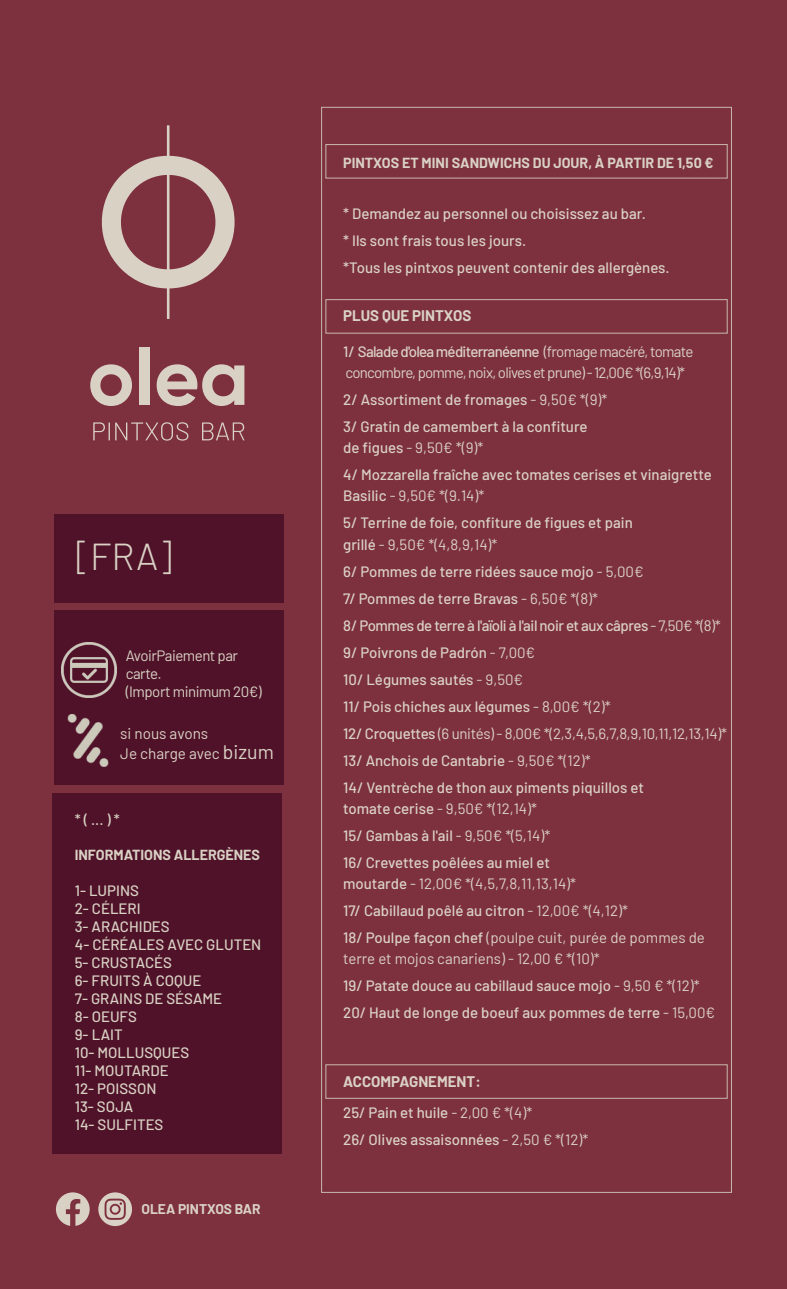
<style>
.page{position:relative;width:787px;height:1289px;background:#fff}
.page>*{position:absolute;margin:0;border:0;box-sizing:border-box;transform-origin:0 0}
.t1{font:300 37.5px "Barlow";color:#dad1c5}
.t2{font:15.3px/19.6px "Barlow";color:#dad1c5}
.t3{font:500 15px/27px "Barlow";color:#dad1c5}
.t4{font:15px/27px "Barlow";color:#dad1c5}
.t5{font:15px/21px "Barlow";letter-spacing:-.05em;color:#dad1c5}
.t6{font:700 15px/31.5px "Barlow";color:#dad1c5}
.t7{font:15px/18px "Barlow";letter-spacing:-.03em;color:#dad1c5}
.t8{font:700 14.25px "Barlow";color:#dad1c5}
.t9{font:700 13.8px "Barlow";color:#dad1c5}
.s1{font-size:19.5px}
.s2{font-weight:500}
.s3{font-weight:400}
</style>
<div class="page">
<div style="left:0;top:0;width:786px;height:1288px;background:#7d303e"></div>
<div style="left:325px;top:299px;width:402px;height:34px;border:1px solid #c9b9ad"></div>
<div style="left:325px;top:1064px;width:402px;height:34px;border:1px solid #c9b9ad"></div>
<div style="left:325px;top:144px;width:402px;height:34px;border:1px solid #c9b9ad"></div>
<svg style="left:90px;top:364px;width:42px;height:42px"></svg>
<div style="left:139px;top:347px;width:10px;height:58px;background:#dad1c5"></div>
<svg style="left:156px;top:364px;width:88px;height:42px"></svg>
<svg style="left:93px;top:422px;width:95px;height:18px"></svg>
<svg style="left:202px;top:422px;width:42px;height:18px"></svg>
<svg style="left:101px;top:125px;width:134px;height:194px"></svg>
<div style="left:53px;top:793px;width:229px;height:360px;background:#4f1228"></div>
<div style="left:54px;top:610px;width:229px;height:175px;background:#4f1228"></div>
<svg style="left:98px;top:1192px;width:34px;height:33px"></svg>
<svg style="left:56px;top:1192px;width:34px;height:33px"></svg>
<div style="left:54px;top:514px;width:229px;height:88px;background:#4f1228"></div>
<img style="left:67px;top:714px;width:41px;height:52px">
<img style="left:62px;top:642px;width:55px;height:55px">
<h1 class="t1" style="left:76px;top:530px;width:97px">[FRA]</h1>
<p class="t7" style="left:126px;top:645px;width:137px">AvoirPaiement par carte.<br>(Import minimum 20€)</p>
<p class="t2" style="left:120px;top:722px;width:155px">si nous avons<br>Je charge avec <span class="s1">bizum</span></p>
<p class="t3" style="left:75px;top:805px;width:47px">* ( ... ) *</p>
<p class="t8" style="left:75px;top:844px;width:187px">INFORMATIONS ALLERGÈNES</p>
<p class="t3" style="left:75px;top:880px;width:188px;line-height:18px">1- LUPINS<br>2- CÉLERI<br>3- ARACHIDES<br>4- CÉRÉALES AVEC GLUTEN<br>5- CRUSTACÉS<br>6- FRUITS À COQUE<br>7- GRAINS DE SÉSAME<br>8- OEUFS<br>9- LAIT<br>10- MOLLUSQUES<br>11- MOUTARDE<br>12- POISSON<br>13- SOJA<br>14- SULFITES</p>
<p class="t9" style="left:141px;top:1198px;width:120px">OLEA PINTXOS BAR</p>
<p class="t8" style="left:343px;top:153px;width:372px">PINTXOS ET MINI SANDWICHS DU JOUR, À PARTIR DE 1,50 €</p>
<p class="t3" style="left:343px;top:199px;width:328px">* Demandez au personnel ou choisissez au bar.<br>* Ils sont frais tous les jours.<br>*Tous les pintxos peuvent contenir des allergènes.</p>
<p class="t6" style="left:343px;top:299px;width:129px">PLUS QUE PINTXOS</p>
<p class="t5" style="left:343px;top:340px;width:351px"><span class="s2">1/ Salade d'olea méditerranéenne</span> (fromage macéré, tomate concombre, pomme, noix, olives et prune) - 12,00€ *(6,9,14)*</p>
<p class="t3" style="left:343px;top:385px;width:265px">2/ Assortiment de fromages <span class="s3">- 9,50€ *(9)*<br></span>3/ Gratin de camembert à la confiture</p>
<p class="t3" style="left:343px;top:433px;width:370px">de figues <span class="s3">- 9,50€ *(9)*<br></span>4/ Mozzarella fraîche avec tomates cerises et vinaigrette</p>
<p class="t3" style="left:343px;top:481px;width:291px">Basilic <span class="s3">- 9,50€ *(9.14)*<br></span>5/ Terrine de foie, confiture de figues et pain</p>
<p class="t3" style="left:343px;top:529px;width:385px">grillé <span class="s3">- 9,50€ *(4,8,9,14)*<br></span>6/ Pommes de terre ridées sauce mojo <span class="s3">- 5,00€<br></span>7/ Pommes de terre Bravas <span class="s3">- 6,50€ *(8)*<br></span>8/ Pommes de terre à l'aïoli à l'ail noir et aux câpres <span class="s3">- 7,50€ *(8)* </span>9/ Poivrons de Padrón <span class="s3">- 7,00€<br></span>10/ Légumes sautés <span class="s3">- 9,50€<br></span>11/ Pois chiches aux légumes <span class="s3">- 8,00€ *(2)*<br></span>12/ Croquettes <span class="s3">(6 unités) - 8,00€ *(2,3,4,5,6,7,8,9,10,11,12,13,14)* </span>13/ Anchois de Cantabrie <span class="s3">- 9,50€ *(12)*<br></span>14/ Ventrèche de thon aux piments piquillos et</p>
<p class="t3" style="left:343px;top:793px;width:208px">tomate cerise <span class="s3">- 9,50€ *(12,14)*<br></span>15/ Gambas à l'ail <span class="s3">- 9,50€ *(5,14)*<br></span>16/ Crevettes poêlées au miel et</p>
<p class="t4" style="left:343px;top:868px;width:363px"><span class="s2">moutarde</span> - 12,00€ *(4,5,7,8,11,13,14)*<br><span class="s2">17/ Cabillaud poêlé au citron</span> - 12,00€ *(4,12)*<br><span class="s2">18/ Poulpe façon chef</span> (poulpe cuit, purée de pommes de</p>
<p class="t3" style="left:343px;top:943px;width:373px"><span class="s3">terre et mojos canariens) - 12,00 € *(10)*<br></span>19/ Patate douce au cabillaud sauce mojo <span class="s3">- 9,50 € *(12)*<br></span>20/ Haut de longe de boeuf aux pommes de terre <span class="s3">- 15,00€</span></p>
<p class="t6" style="left:343px;top:1064px;width:190px">ACCOMPAGNEMENT:<br><span class="s2">25/ Pain et huile</span> <span class="s3">- 2,00 € *(4)*</span></p>
<p class="t3" style="left:343px;top:1125px;width:246px">26/ Olives assaisonnées <span class="s3">- 2,50 € *(12)*</span></p>
</div>
